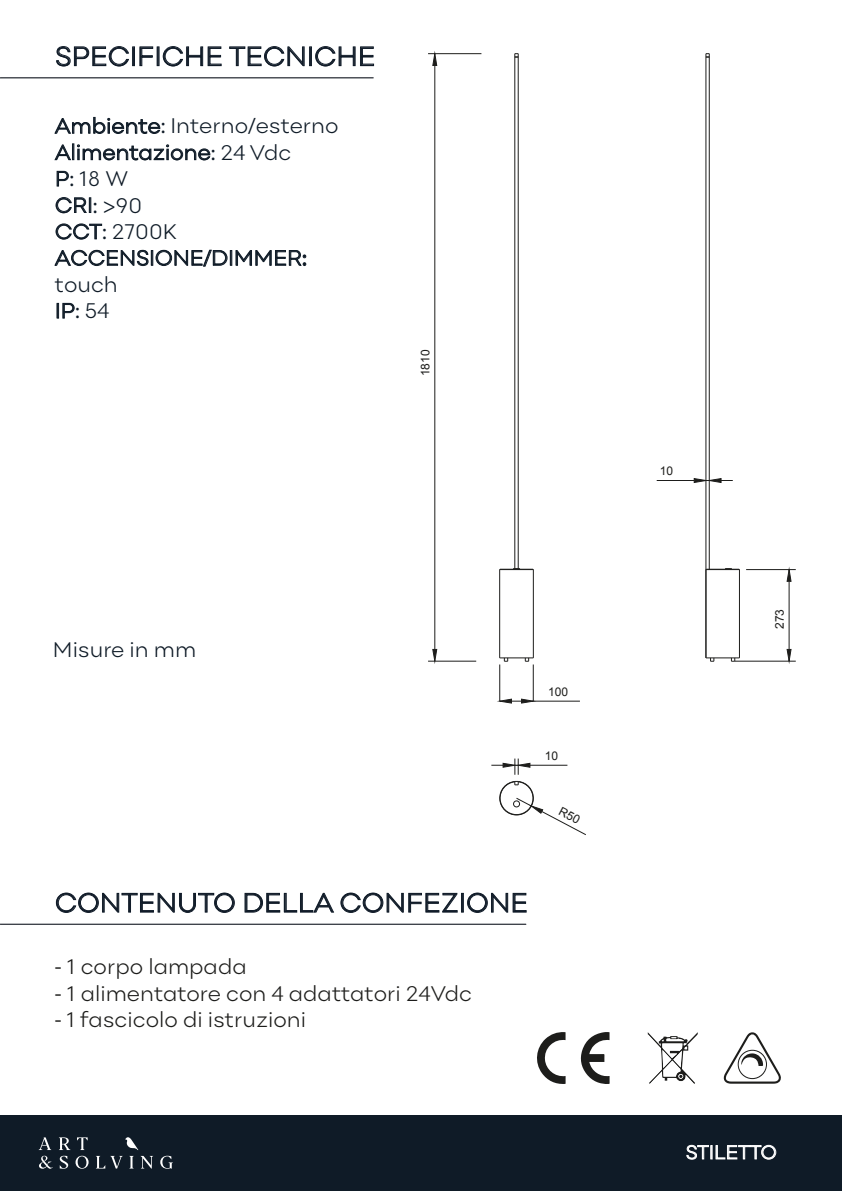
<style>
.page{position:relative;width:842px;height:1191px;background:#fff}
.page>*{position:absolute;margin:0;border:0;box-sizing:border-box;transform-origin:0 0}
.t1{font:300 28px "Point DEMO";color:#101b28}
.t2{font:300 22px/26.4px "Point DEMO";color:#0f1b27}
.t3{font:300 22px "Point DEMO";color:#1d1d1b}
.t4{font:300 20px "Point DEMO";color:#fff}
.t5{font:12px "Arial";color:#1d1d1b}
.s1{font-family:"Myriad Pro";font-weight:400}
</style>
<div class="page">
<div style="left:0;top:1115px;width:842px;height:76px;background:#0f1b27"></div>
<hr style="left:0;top:77px;width:374px;height:1px;background:#0a1019">
<hr style="left:0;top:923px;width:526px;height:1px;background:#0a1019">
<svg style="left:56px;top:46px;width:73px;height:20px"></svg>
<div style="left:132px;top:47px;width:3px;height:19px;border:1px solid #101b28"></div>
<svg style="left:139px;top:46px;width:83px;height:20px"></svg>
<svg style="left:229px;top:46px;width:76px;height:20px"></svg>
<div style="left:309px;top:47px;width:3px;height:19px;border:1px solid #101b28"></div>
<svg style="left:315px;top:46px;width:59px;height:20px"></svg>
<svg style="left:56px;top:892px;width:179px;height:21px"></svg>
<svg style="left:245px;top:893px;width:89px;height:19px"></svg>
<svg style="left:340px;top:892px;width:118px;height:21px"></svg>
<div style="left:461px;top:893px;width:3px;height:19px;border:1px solid #101b28"></div>
<svg style="left:467px;top:892px;width:60px;height:21px"></svg>
<svg style="left:54px;top:117px;width:106px;height:17px"></svg>
<svg style="left:54px;top:144px;width:156px;height:16px"></svg>
<svg style="left:57px;top:171px;width:12px;height:16px"></svg>
<svg style="left:56px;top:197px;width:35px;height:16px"></svg>
<svg style="left:56px;top:223px;width:46px;height:17px"></svg>
<svg style="left:54px;top:250px;width:252px;height:17px"></svg>
<svg style="left:57px;top:303px;width:18px;height:16px"></svg>
<svg style="left:686px;top:1144px;width:90px;height:15px"></svg>
<svg style="left:723px;top:1032px;width:58px;height:51px"></svg>
<svg style="left:580px;top:1032px;width:30px;height:52px"></svg>
<svg style="left:537px;top:1032px;width:29px;height:52px"></svg>
<svg style="left:648px;top:1032px;width:50px;height:52px"></svg>
<svg style="left:39px;top:1137px;width:14px;height:31px"></svg>
<svg style="left:59px;top:1137px;width:30px;height:31px"></svg>
<svg style="left:160px;top:1155px;width:13px;height:13px"></svg>
<svg style="left:96px;top:1137px;width:57px;height:31px"></svg>
<hr style="left:500px;top:569px;width:33px;height:1px;background:#1d1d1b">
<hr style="left:500px;top:657px;width:33px;height:1px;background:#1d1d1b">
<hr style="left:499px;top:569px;width:1px;height:89px;background:#1d1d1b">
<hr style="left:533px;top:569px;width:1px;height:89px;background:#1d1d1b">
<hr style="left:514px;top:57px;width:1px;height:511px;background:#1d1d1b">
<hr style="left:518px;top:57px;width:1px;height:511px;background:#1d1d1b">
<svg style="left:514px;top:53px;width:5px;height:5px"></svg>
<svg style="left:525px;top:658px;width:4px;height:4px"></svg>
<svg style="left:504px;top:658px;width:4px;height:4px"></svg>
<hr style="left:706px;top:569px;width:33px;height:1px;background:#1d1d1b">
<hr style="left:706px;top:657px;width:33px;height:1px;background:#1d1d1b">
<hr style="left:739px;top:569px;width:1px;height:89px;background:#1d1d1b">
<hr style="left:709px;top:57px;width:1px;height:512px;background:#1d1d1b">
<hr style="left:705px;top:57px;width:1px;height:601px;background:#1d1d1b">
<svg style="left:705px;top:53px;width:5px;height:5px"></svg>
<svg style="left:710px;top:658px;width:4px;height:4px"></svg>
<svg style="left:731px;top:658px;width:4px;height:4px"></svg>
<div style="left:499px;top:781px;width:35px;height:34px;border:1px solid #1d1d1b;border-radius:16px"></div>
<svg style="left:514px;top:781px;width:5px;height:4px"></svg>
<div style="left:513px;top:800px;width:7px;height:7px;border:1px solid #1d1d1b;border-radius:50%"></div>
<hr style="left:428px;top:661px;width:48px;height:1px;background:#1d1d1b">
<hr style="left:428px;top:53px;width:53px;height:1px;background:#1d1d1b">
<hr style="left:434px;top:65px;width:1px;height:584px;background:#1d1d1b">
<svg style="left:432px;top:649px;width:5px;height:15px"></svg>
<svg style="left:432px;top:53px;width:6px;height:13px"></svg>
<hr style="left:499px;top:664px;width:1px;height:37px;background:#1d1d1b">
<hr style="left:533px;top:664px;width:1px;height:37px;background:#1d1d1b">
<hr style="left:533px;top:701px;width:47px;height:1px;background:#1d1d1b">
<svg style="left:497px;top:698px;width:39px;height:5px"></svg>
<hr style="left:746px;top:569px;width:50px;height:1px;background:#1d1d1b">
<hr style="left:735px;top:661px;width:61px;height:1px;background:#1d1d1b">
<hr style="left:789px;top:581px;width:1px;height:68px;background:#1d1d1b">
<svg style="left:786px;top:567px;width:6px;height:15px"></svg>
<svg style="left:786px;top:649px;width:6px;height:15px"></svg>
<hr style="left:657px;top:480px;width:37px;height:1px;background:#1d1d1b">
<svg style="left:694px;top:478px;width:39px;height:5px"></svg>
<hr style="left:530px;top:765px;width:37px;height:1px;background:#1d1d1b">
<svg style="left:491px;top:758px;width:39px;height:16px"></svg>
<svg style="left:516px;top:797px;width:70px;height:38px"></svg>
<p class="t1" style="left:55px;top:45px;width:322px">SPECIFICHE TECNICHE</p>
<p class="t2" style="left:55px;top:115px;width:285px">Ambiente<span class="s1">:</span> Interno<span class="s1">/</span>esterno<br>Alimentazione<span class="s1">:</span> 24 Vdc<br>P<span class="s1">:</span> 18 W<br>CRI<span class="s1">: &gt;</span>90<br>CCT<span class="s1">:</span> 2700K<br>ACCENSIONE<span class="s1">/</span>DIMMER<span class="s1">: </span>touch<br>IP<span class="s1">:</span> 54</p>
<p class="t5" style="left:417px;top:376px;width:28px;rotate:-90deg">1810</p>
<p class="t2" style="left:53px;top:638px;width:145px">Misure in mm</p>
<p class="t5" style="left:548px;top:684px;width:22px">100</p>
<p class="t5" style="left:545px;top:748px;width:15px">10</p>
<p class="t1" style="left:55px;top:891px;width:475px">CONTENUTO DELLA CONFEZIONE</p>
<p class="t3" style="left:55px;top:958px;width:193px"><span class="s1">-</span> 1 corpo lampada</p>
<p class="t3" style="left:55px;top:984px;width:419px"><span class="s1">-</span> 1 alimentatore con 4 adattatori 24Vdc</p>
<p class="t3" style="left:55px;top:1011px;width:253px"><span class="s1">-</span> 1 fascicolo di istruzioni</p>
<p class="t5" style="left:660px;top:463px;width:15px">10</p>
<p class="t5" style="left:772px;top:629px;width:22px;rotate:-90deg">273</p>
<p class="t4" style="left:686px;top:1144px;width:93px">STILETTO</p>
</div>
